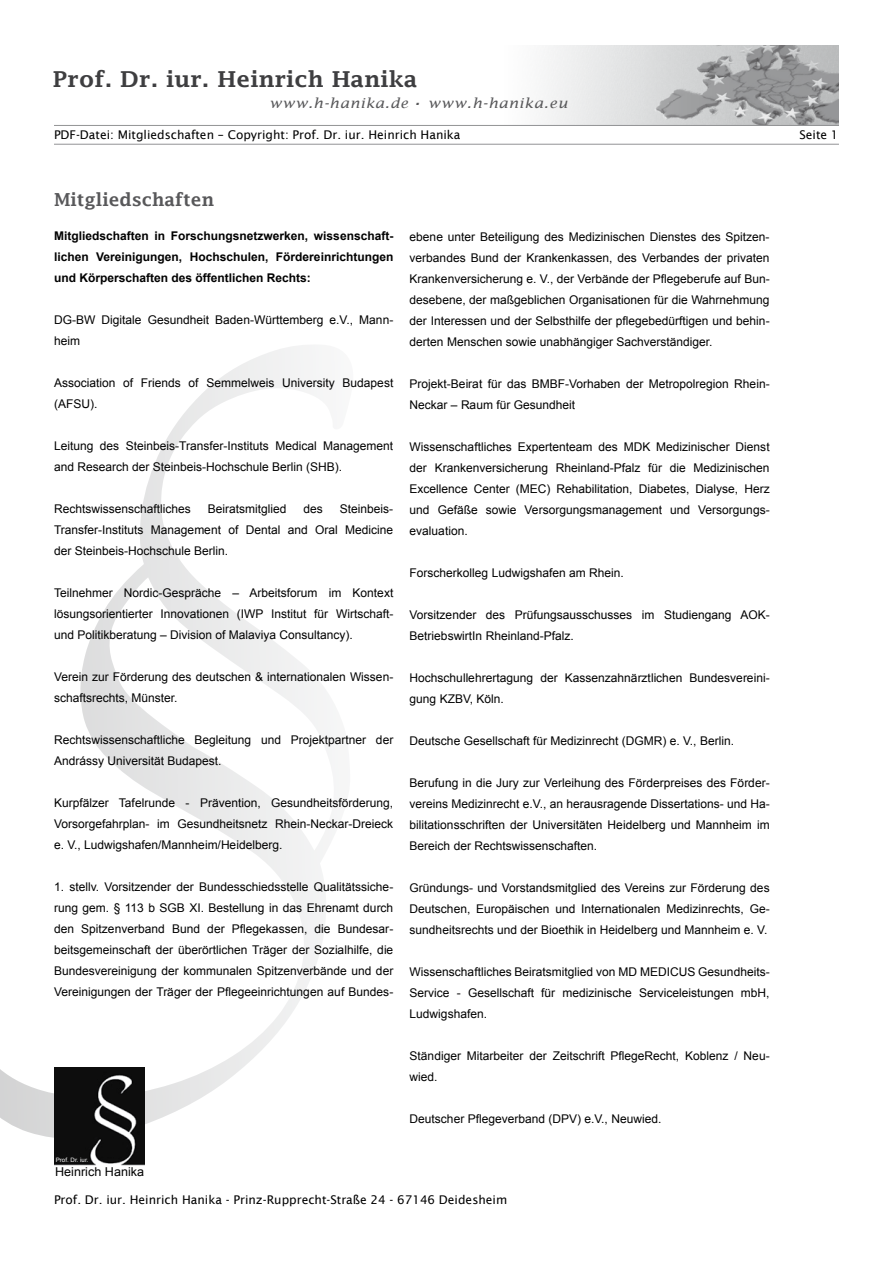
<style>
.page{position:relative;width:893px;height:1263px;background:#fff}
.page>*{position:absolute;margin:0;border:0;box-sizing:border-box;transform-origin:0 0}
.t1{font:600 22.05px "Lucida Fax";letter-spacing:.005em;color:#3e3e40;scale:1.05 1}
.t2{font:600 18px "Lucida Fax";color:#58585a}
.t3{font:italic 13.8px "Lucida Fax";letter-spacing:.035em;color:#58585a;scale:1.1 1}
.t4{font:12.3px "Arial";color:#000}
.t5{font:12px/21px "Arial";color:#000}
.t6{font:700 12px/21px "Arial";color:#000;text-align:justify}
.t7{font:12px "Lucida Sans";color:#000}
.t8{font:6px "Arial";color:#fff}
</style>
<div class="page">
<svg style="left:0;top:345px;width:335px;height:794px"></svg>
<img style="left:521px;top:45px;width:318px;height:80px">
<img style="left:54px;top:1068px;width:90px;height:97px">
<hr style="left:54px;top:125px;width:785px;height:1px;background:#929395">
<hr style="left:54px;top:144px;width:785px;height:1px;background:#929395">
<h1 class="t1" style="left:53px;top:66px;width:349px">Prof. Dr. iur. Heinrich Hanika</h1>
<p class="t3" style="left:269px;top:95px;width:273px">www.h-hanika.de <sup>.</sup> www.h-hanika.eu</p>
<p class="t7" style="left:54px;top:127px;width:408px">PDF-Datei: Mitgliedschaften – Copyright: Prof. Dr. iur. Heinrich Hanika</p>
<p class="t7" style="left:799px;top:127px;width:41px">Seite 1</p>
<h2 class="t2" style="left:54px;top:189px;width:162px">Mitgliedschaften</h2>
<p class="t6" style="left:54px;top:226px;width:341px">Mitgliedschaften in Forschungsnetzwerken, wissenschaft&shy;lichen Vereinigungen, Hochschulen, Fördereinrichtungen und Körperschaften des öffentlichen Rechts:</p>
<p class="t5" style="left:54px;top:310px;width:341px">DG-BW Digitale Gesundheit Baden-Württemberg e.V., Mann&shy;heim</p>
<p class="t5" style="left:54px;top:373px;width:341px">Association of Friends of Semmelweis University Budapest (AFSU).</p>
<p class="t5" style="left:54px;top:436px;width:341px">Leitung des Steinbeis-Transfer-Instituts Medical Management and Research der Steinbeis-Hochschule Berlin (SHB).</p>
<p class="t5" style="left:54px;top:499px;width:138px">Rechtswissenschaftliches</p>
<p class="t5" style="left:208px;top:499px;width:80px">Beiratsmitglied</p>
<p class="t5" style="left:304px;top:499px;width:21px">des</p>
<p class="t5" style="left:54px;top:499px;width:341px;text-align:justify;text-indent:286px">Steinbeis-Transfer-Instituts Management of Dental and Oral Medicine der Steinbeis-Hochschule Berlin.</p>
<p class="t5" style="left:54px;top:583px;width:341px;text-align:justify">Teilnehmer Nordic-Gespräche – Arbeitsforum im Kontext lösungsorientierter Innovationen (IWP Institut für Wirtschaft&shy;und Politikberatung – Division of Malaviya Consultancy).</p>
<p class="t5" style="left:54px;top:667px;width:341px">Verein zur Förderung des deutschen &amp; internationalen Wissen&shy;schaftsrechts, Münster.</p>
<p class="t5" style="left:54px;top:730px;width:341px">Rechtswissenschaftliche Begleitung und Projektpartner der<br>Andrássy Universität Budapest.</p>
<p class="t5" style="left:54px;top:793px;width:341px;text-align:justify">Kurpfälzer Tafelrunde - Prävention, Gesundheitsförderung, Vorsorgefahrplan- im Gesundheitsnetz Rhein-Neckar-Dreieck e. V., Ludwigshafen/Mannheim/Heidelberg.</p>
<p class="t5" style="left:54px;top:877px;width:341px;text-align:justify">1. stellv. Vorsitzender der Bundesschiedsstelle Qualitätssiche&shy;rung gem. § 113 b SGB XI. Bestellung in das Ehrenamt durch den Spitzenverband Bund der Pflegekassen, die Bundesar&shy;beitsgemeinschaft der überörtlichen Träger der Sozialhilfe, die Bundesvereinigung der kommunalen Spitzenverbände und der Vereinigungen der Träger der Pflegeeinrichtungen auf Bundes-</p>
<p class="t8" style="left:56px;top:1156px;width:34px">Prof. Dr. iur.</p>
<p class="t5" style="left:410px;top:226px;width:361px;text-align:justify">ebene unter Beteiligung des Medizinischen Dienstes des Spitzen&shy;verbandes Bund der Krankenkassen, des Verbandes der privaten Krankenversicherung e. V., der Verbände der Pflegeberufe auf Bun&shy;desebene, der maßgeblichen Organisationen für die Wahrnehmung der Interessen und der Selbsthilfe der pflegebedürftigen und behin&shy;derten Menschen sowie unabhängiger Sachverständiger.</p>
<p class="t5" style="left:410px;top:373px;width:361px">Projekt-Beirat für das BMBF-Vorhaben der Metropolregion Rhein-<br>Neckar – Raum für Gesundheit</p>
<p class="t5" style="left:410px;top:436px;width:361px;text-align:justify">Wissenschaftliches Expertenteam des MDK Medizinischer Dienst der Krankenversicherung Rheinland-Pfalz für die Medizinischen Excellence Center (MEC) Rehabilitation, Diabetes, Dialyse, Herz und Gefäße sowie Versorgungsmanagement und Versorgungs&shy;evaluation.</p>
<p class="t5" style="left:410px;top:562px;width:216px">Forscherkolleg Ludwigshafen am Rhein.</p>
<p class="t5" style="left:410px;top:604px;width:361px">Vorsitzender des Prüfungsausschusses im Studiengang AOK-<br>BetriebswirtIn Rheinland-Pfalz.</p>
<p class="t5" style="left:410px;top:667px;width:361px">Hochschullehrertagung der Kassenzahnärztlichen Bundesvereini&shy;gung KZBV, Köln.</p>
<p class="t5" style="left:410px;top:730px;width:326px">Deutsche Gesellschaft für Medizinrecht (DGMR) e. V., Berlin.</p>
<p class="t5" style="left:410px;top:772px;width:361px;text-align:justify">Berufung in die Jury zur Verleihung des Förderpreises des Förder&shy;vereins Medizinrecht e.V., an herausragende Dissertations- und Ha&shy;bilitationsschriften der Universitäten Heidelberg und Mannheim im Bereich der Rechtswissenschaften.</p>
<p class="t5" style="left:410px;top:877px;width:361px;text-align:justify">Gründungs- und Vorstandsmitglied des Vereins zur Förderung des Deutschen, Europäischen und Internationalen Medizinrechts, Ge&shy;sundheitsrechts und der Bioethik in Heidelberg und Mannheim e. V.</p>
<p class="t5" style="left:410px;top:961px;width:361px;text-align:justify">Wissenschaftliches Beiratsmitglied von MD MEDICUS Gesundheits-Service - Gesellschaft für medizinische Serviceleistungen mbH, Ludwigshafen.</p>
<p class="t5" style="left:410px;top:1045px;width:361px">Ständiger Mitarbeiter der Zeitschrift PflegeRecht, Koblenz / Neu&shy;wied.</p>
<p class="t5" style="left:410px;top:1108px;width:253px">Deutscher Pflegeverband (DPV) e.V., Neuwied.</p>
<p class="t4" style="left:55px;top:1164px;width:90px">Heinrich Hanika</p>
<p class="t7" style="left:54px;top:1193px;width:455px">Prof. Dr. iur. Heinrich Hanika - Prinz-Rupprecht-Straße 24 - 67146 Deidesheim</p>
</div>
